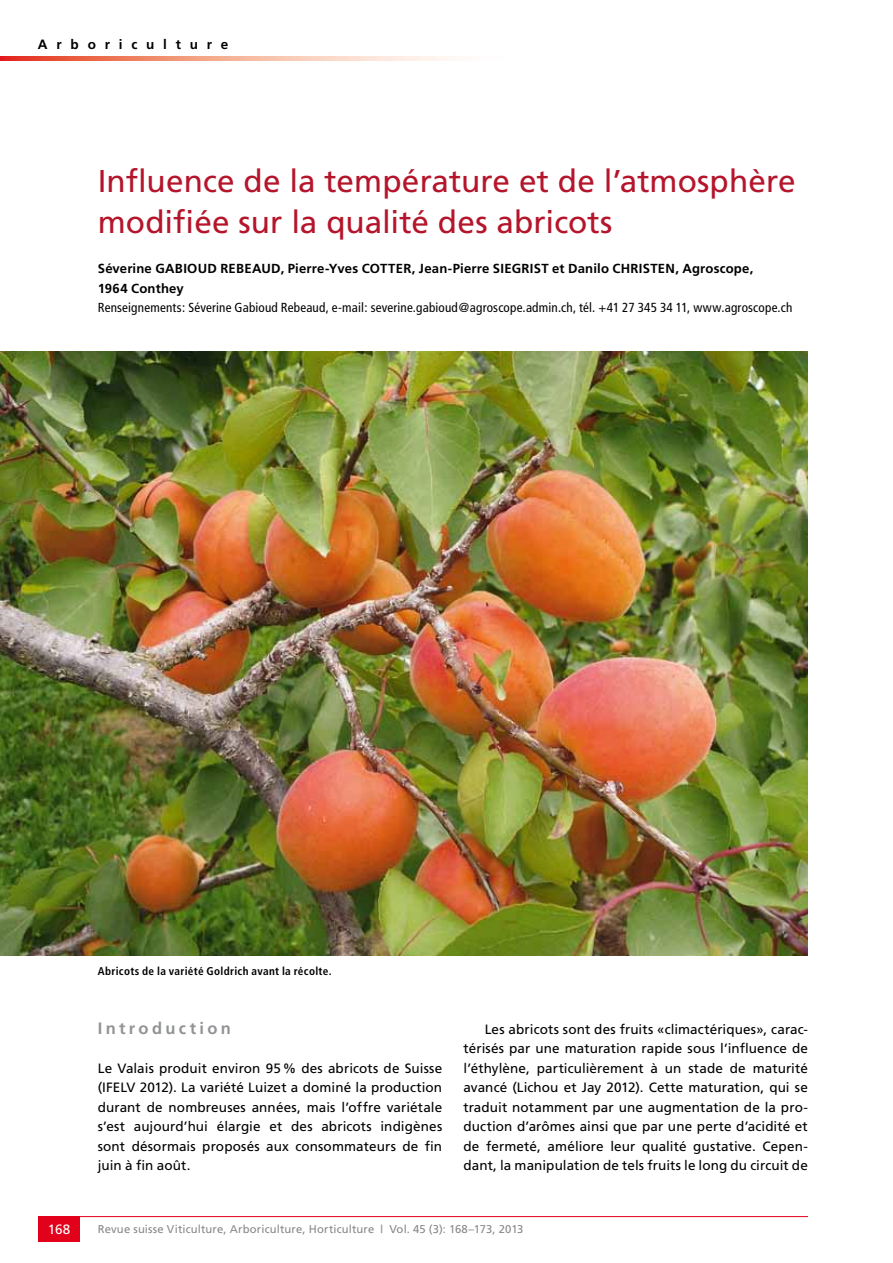
<style>
.page{position:relative;width:893px;height:1263px;background:#fff}
.page>*{position:absolute;margin:0;border:0;box-sizing:border-box;transform-origin:0 0}
.t1{font:31.5px/40.5px "Frutiger";color:#b5152b}
.t2{font:700 16.5px "Frutiger";letter-spacing:.2em;color:#929395}
.t3{font:13.5px/19.5px "Frutiger";letter-spacing:.005em;color:#000;text-align:justify}
.t4{font:700 13.5px "Frutiger";letter-spacing:.65em;color:#000}
.t5{font:13.5px "Frutiger";color:#fff}
.t6{font:condensed 13.2px "Frutiger";letter-spacing:.015em;color:#000}
.t7{font:700 13.2px/19.5px "Frutiger";letter-spacing:.015em;color:#000}
.t8{font:11.25px "Frutiger";letter-spacing:.01em;color:#87888a}
.t9{font:700 condensed 11.25px "Frutiger";letter-spacing:.025em;color:#000}
</style>
<div class="page">
<hr style="left:38px;top:1216px;width:770px;height:1px;background:#e2001a">
<div style="left:38px;top:1216px;width:42px;height:26px;background:#e2001a"></div>
<img style="left:0;top:351px;width:808px;height:605px">
<svg style="left:0;top:56px;width:451px;height:5px"></svg>
<p class="t4" style="left:38px;top:36px;width:192px">Arboriculture</p>
<h1 class="t1" style="left:98px;top:161px;width:699px">Influence de la température et de l’atmosphère modifiée sur la qualité des abricots</h1>
<p class="t7" style="left:98px;top:259px;width:657px">Séverine GABIOUD REBEAUD, Pierre-Yves COTTER, Jean-Pierre SIEGRIST et Danilo CHRISTEN, Agroscope,<br>1964 Conthey</p>
<p class="t6" style="left:98px;top:300px;width:696px">Renseignements: Séverine Gabioud Rebeaud, e-mail: severine.gabioud@agroscope.admin.ch, tél. +41 27 345 34 11, www.agroscope.ch</p>
<p class="t9" style="left:98px;top:964px;width:235px">Abricots de la variété Goldrich avant la récolte.</p>
<p class="t2" style="left:98px;top:1018px;width:135px">Introduction</p>
<p class="t3" style="left:98px;top:1058px;width:346px">Le Valais produit environ 95% des abricots de Suisse (IFELV 2012). La variété Luizet a dominé la production durant de nombreuses années, mais l’offre variétale s’est aujourd’hui élargie et des abricots indigènes sont désormais proposés aux consommateurs de fin juin à fin août.</p>
<p class="t3" style="left:463px;top:1019px;width:346px;text-indent:21px">Les abricots sont des fruits «climactériques», carac&shy;térisés par une maturation rapide sous l’influence de l’éthylène, particulièrement à un stade de maturité avancé (Lichou et Jay 2012). Cette maturation, qui se traduit notamment par une augmentation de la pro&shy;duction d’arômes ainsi que par une perte d’acidité et de fermeté, améliore leur qualité gustative. Cepen&shy;dant, la manipulation de tels fruits le long du circuit de</p>
<p class="t5" style="left:48px;top:1221px;width:24px">168</p>
<p class="t8" style="left:98px;top:1223px;width:427px">Revue suisse Viticulture, Arboriculture, Horticulture | Vol. 45 (3): 168–173, 2013</p>
</div>
